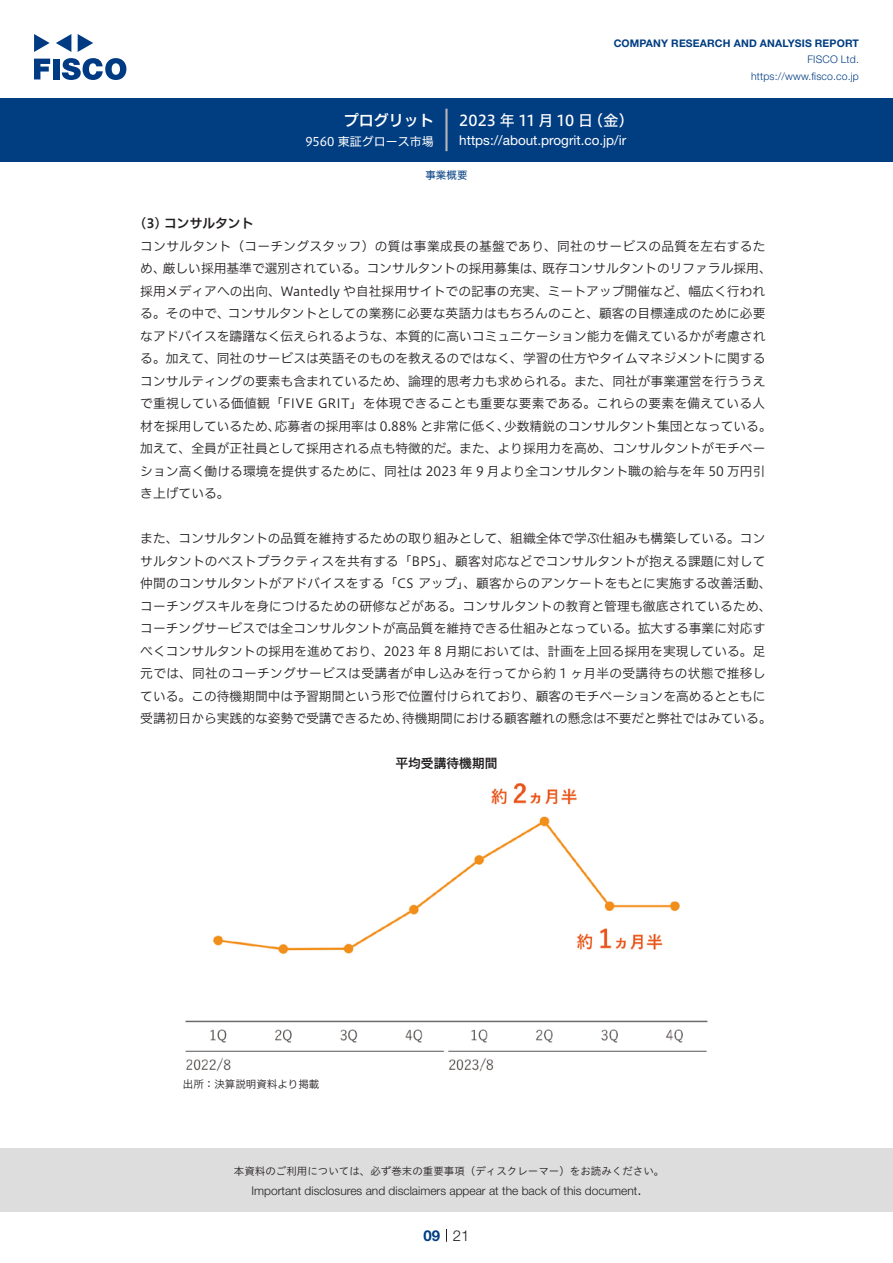
<style>
.page{position:relative;width:893px;height:1263px;background:#fff}
.page>*{position:absolute;margin:0;border:0;box-sizing:border-box;transform-origin:0 0}
.t1{font:15px "Hiragino UD Sans F Std N W5";letter-spacing:.005em;color:#fff}
.t2{font:15px "Hiragino UD Sans F Std N W6";color:#fff}
.t3{font:300 15px "Helvetica Neue LT Std";color:#231f20}
.t4{font:700 15px "Helvetica Neue LT Std";color:#003d81}
.t5{font:13.5px "Helvetica Neue LT Std";color:#fff}
.t6{font:12.75px/22.5px "Hiragino UD Sans F Std N W3";color:#231f20}
.t7{font:12.75px "Hiragino UD Sans F Std N W3";letter-spacing:.02em;color:#231f20}
.t8{font:12.75px/22.5px "Hiragino UD Sans F Std N W3";letter-spacing:.025em;color:#231f20}
.t9{font:12.75px "Hiragino UD Sans F Std N W6";color:#231f20}
.t10{font:300 12px "Helvetica Neue LT Std";color:#231f20}
.t11{font:12px "Hiragino UD Sans F Std N W4";color:#fff}
.t12{font:10.5px "Hiragino UD Sans Std W3";color:#231f20}
.t13{font:700 10.5px "Helvetica Neue LT Std";letter-spacing:.015em;color:#003d81}
.t14{font:300 10.5px/16.5px "Helvetica Neue LT Std";letter-spacing:.015em;color:#003d81;text-align:right}
.t15{font:10.5px "Hiragino UD Sans F Std N W3";color:#231f20}
.t16{font:10.5px "Hiragino UD Sans F Std N W4";color:#003d81}
</style>
<div class="page">
<div style="left:0;top:1148px;width:893px;height:64px;background:#ddd"></div>
<svg style="left:34px;top:59px;width:16px;height:20px"></svg>
<div style="left:53px;top:59px;width:6px;height:20px;background:#003a83"></div>
<svg style="left:62px;top:58px;width:64px;height:22px"></svg>
<svg style="left:34px;top:34px;width:16px;height:18px"></svg>
<svg style="left:78px;top:34px;width:15px;height:18px"></svg>
<svg style="left:56px;top:34px;width:15px;height:18px"></svg>
<div style="left:0;top:98px;width:893px;height:64px;background:#003d81"></div>
<hr style="left:445px;top:109px;width:3px;height:42px;background:#b5b5b6">
<svg style="left:446px;top:1229px;width:1px;height:13px"></svg>
<img style="left:185px;top:783px;width:523px;height:289px">
<p class="t2" style="left:344px;top:109px;width:92px">プログリット</p>
<p class="t11" style="left:305px;top:132px;width:130px">9560 東証グロース市場</p>
<p class="t13" style="left:614px;top:37px;width:247px">COMPANY RESEARCH AND ANALYSIS REPORT</p>
<p class="t14" style="left:751px;top:51px;width:109px">FISCO Ltd. https://www.fisco.co j p.</p>
<p class="t1" style="left:588px;top:109px;width:47px">（金(</p>
<p class="t1" style="left:459px;top:109px;width:135px">2023 年 11 月 10 日</p>
<p class="t5" style="left:459px;top:132px;width:169px">https://about.progrit. c o j p. i r/</p>
<p class="t16" style="left:425px;top:167px;width:43px">事業概要</p>
<p class="t9" style="left:140px;top:214px;width:115px">3( ) コンサルタント</p>
<p class="t8" style="left:542px;top:234px;width:231px;text-indent:-402px">コンサルタント（コーチングスタッフ）の質は事業成長の基盤であり、同社のサービスの品質を左右するた既存コンサルタントのリファラル採用、</p>
<p class="t6" style="left:163px;top:256px;width:384px">厳しい採用基準で選別されている。コンサルタントの採用募集は、</p>
<p class="t6" style="left:140px;top:256px;width:27px">め、</p>
<p class="t6" style="left:140px;top:279px;width:626px">採用メディアへの出向、Wantedly や自社採用サイトでの記事の充実、ミートアップ開催など、幅広く行われ</p>
<p class="t6" style="left:140px;top:301px;width:627px">る。その中で、コンサルタントとしての業務に必要な英語力はもちろんのこと、顧客の目標達成のために必要</p>
<p class="t6" style="left:140px;top:324px;width:627px">なアドバイスを躊躇なく伝えられるような、本質的に高いコミュニケーション能力を備えているかが考慮され</p>
<p class="t6" style="left:140px;top:346px;width:627px">る。加えて、同社のサービスは英語そのものを教えるのではなく、学習の仕方やタイムマネジメントに関する</p>
<p class="t6" style="left:140px;top:369px;width:627px">コンサルティングの要素も含まれているため、論理的思考力も求められる。また、同社が事業運営を行ううえ</p>
<p class="t7" style="left:140px;top:394px;width:626px">で重視している価値観「FIVE GRIT」を体現できることも重要な要素である。これらの要素を備えている人</p>
<p class="t6" style="left:504px;top:414px;width:269px">少数精鋭のコンサルタント集団となっている。</p>
<p class="t6" style="left:275px;top:414px;width:237px">応募者の採用率は 0.88% と非常に低く、</p>
<p class="t6" style="left:140px;top:414px;width:627px">材を採用しているため、<br>加えて、全員が正社員として採用される点も特徴的だ。また、より採用力を高め、コンサルタントがモチベーション高く働ける環境を提供するために、同社は 2023 年 9 月より全コンサルタント職の給与を年 50 万円引き上げている。</p>
<p class="t6" style="left:140px;top:526px;width:627px">また、コンサルタントの品質を維持するための取り組みとして、組織全体で学ぶ仕組みも構築している。コン</p>
<p class="t6" style="left:140px;top:549px;width:627px">サルタントのベストプラクティスを共有する「BPS」、顧客対応などでコンサルタントが抱える課題に対して</p>
<p class="t6" style="left:140px;top:571px;width:633px">仲間のコンサルタントがアドバイスをする「CS アップ」、顧客からのアンケートをもとに実施する改善活動、</p>
<p class="t6" style="left:140px;top:594px;width:633px">コーチングスキルを身につけるための研修などがある。コンサルタントの教育と管理も徹底されているため、</p>
<p class="t6" style="left:140px;top:616px;width:627px">コーチングサービスでは全コンサルタントが高品質を維持できる仕組みとなっている。拡大する事業に対応す</p>
<p class="t6" style="left:140px;top:639px;width:627px">べくコンサルタントの採用を進めており、2023 年 8 月期においては、計画を上回る採用を実現している。足</p>
<p class="t7" style="left:140px;top:664px;width:627px">元では、同社のコーチングサービスは受講者が申し込みを行ってから約 1 ヶ月半の受講待ちの状態で推移し</p>
<p class="t6" style="left:140px;top:684px;width:627px">ている。この待機期間中は予習期間という形で位置付けられており、顧客のモチベーションを高めるとともに</p>
<p class="t6" style="left:402px;top:706px;width:371px">待機期間における顧客離れの懸念は不要だと弊社ではみている。</p>
<p class="t6" style="left:140px;top:706px;width:269px">受講初日から実践的な姿勢で受講できるため、</p>
<p class="t9" style="left:395px;top:754px;width:103px">平均受講待機期間</p>
<p class="t15" style="left:183px;top:1076px;width:138px">出所：決算説明資料より掲載</p>
<p class="t12" style="left:234px;top:1163px;width:432px">本資料のご利用については、必ず巻末の重要事項（ディスクレーマー）をお読みください。</p>
<p class="t3" style="left:637px;top:1180px;width:6px">.</p>
<p class="t10" style="left:251px;top:1183px;width:387px">Important disclosures and disclaimers appear at the back of this document</p>
<p class="t4" style="left:423px;top:1226px;width:18px">09</p>
<p class="t3" style="left:453px;top:1226px;width:18px">21</p>
</div>
